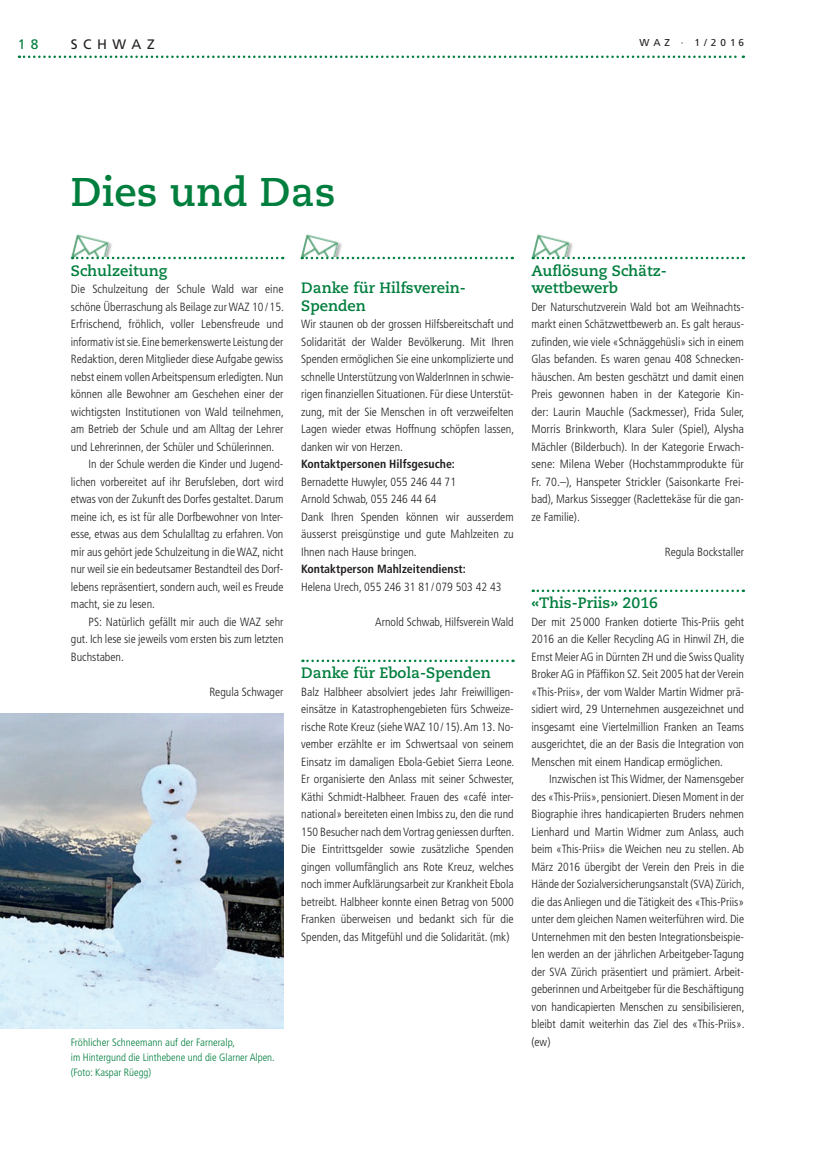
<style>
.page{position:relative;width:815px;height:1152px;background:#fff}
.page>*{position:absolute;margin:0;border:0;box-sizing:border-box;transform-origin:0 0}
.t1{font:700 40px "Caecilia";color:#007e3d}
.t2{font:700 15px/17.5px "Caecilia";color:#007e3d}
.t3{font:13.75px "Frutiger LT Std";letter-spacing:.4em;color:#231f20}
.t4{font:13.75px "Frutiger LT Std";color:#007e3d}
.t5{font:300 condensed 11.88px/17.5px "Frutiger LT Std";color:#231f20;text-align:justify}
.t6{font:700 condensed 11.88px "Frutiger LT Std";color:#231f20}
.t7{font:300 condensed 10.62px/15px "Frutiger LT Std";color:#007e3d}
.t8{font:10px "Frutiger LT Std";letter-spacing:.4em;color:#231f20}
</style>
<div class="page">
<svg style="left:19px;top:56px;width:725px;height:2px"></svg>
<div style="left:530px;top:234px;width:43px;height:37px;background:#231f20;opacity:.33"></div>
<img style="left:531px;top:234px;width:39px;height:23px">
<div style="left:523px;top:257px;width:48px;height:18px;background:#fff"></div>
<svg style="left:533px;top:257px;width:211px;height:2px"></svg>
<div style="left:299px;top:234px;width:43px;height:37px;background:#231f20;opacity:.33"></div>
<img style="left:300px;top:234px;width:39px;height:23px">
<div style="left:292px;top:257px;width:48px;height:18px;background:#fff"></div>
<svg style="left:302px;top:257px;width:211px;height:2px"></svg>
<div style="left:70px;top:234px;width:43px;height:37px;background:#231f20;opacity:.33"></div>
<img style="left:71px;top:234px;width:38px;height:23px">
<div style="left:63px;top:257px;width:48px;height:18px;background:#fff"></div>
<svg style="left:72px;top:257px;width:211px;height:2px"></svg>
<svg style="left:533px;top:589px;width:211px;height:3px"></svg>
<svg style="left:302px;top:659px;width:212px;height:3px"></svg>
<img style="left:0;top:713px;width:283px;height:315px">
<p class="t4" style="left:18px;top:36px;width:22px">1 8</p>
<p class="t8" style="left:640px;top:37px;width:106px">WAZ · 1/2016</p>
<p class="t3" style="left:71px;top:36px;width:85px">SCHWAZ</p>
<h1 class="t1" style="left:71px;top:168px;width:266px">Dies und Das</h1>
<p class="t2" style="left:71px;top:262px;width:98px">Schulzeitung</p>
<p class="t5" style="left:71px;top:280px;width:214px">Die Schulzeitung der Schule Wald war eine</p>
<p class="t5" style="left:71px;top:298px;width:215px">schöne Überraschung als Beilage zur WAZ 10 / 15.</p>
<p class="t5" style="left:71px;top:315px;width:214px">Erfrischend, fröhlich, voller Lebensfreude und</p>
<p class="t5" style="left:71px;top:333px;width:214px">informativ ist sie. Eine bemerkenswerte Leistung der</p>
<p class="t5" style="left:71px;top:350px;width:214px">Redaktion, deren Mitglieder diese Aufgabe gewiss</p>
<p class="t5" style="left:71px;top:368px;width:214px">nebst einem vollen Arbeitspensum erledigten. Nun</p>
<p class="t5" style="left:71px;top:385px;width:214px">können alle Bewohner am Geschehen einer der</p>
<p class="t5" style="left:71px;top:403px;width:215px">wichtigsten Institutionen von Wald teilnehmen,</p>
<p class="t5" style="left:71px;top:420px;width:214px">am Betrieb der Schule und am Alltag der Lehrer</p>
<p class="t5" style="left:71px;top:438px;width:205px">und Lehrerinnen, der Schüler und Schülerinnen.</p>
<p class="t5" style="left:89px;top:455px;width:196px">In der Schule werden die Kinder und Jugend-</p>
<p class="t5" style="left:71px;top:473px;width:214px">lichen vorbereitet auf ihr Berufsleben, dort wird</p>
<p class="t5" style="left:71px;top:490px;width:214px">etwas von der Zukunft des Dorfes gestaltet. Darum</p>
<p class="t5" style="left:71px;top:508px;width:214px">meine ich, es ist für alle Dorfbewohner von Inter-</p>
<p class="t5" style="left:71px;top:525px;width:214px">esse, etwas aus dem Schulalltag zu erfahren. Von</p>
<p class="t5" style="left:71px;top:543px;width:214px">mir aus gehört jede Schulzeitung in die WAZ, nicht</p>
<p class="t5" style="left:71px;top:560px;width:214px">nur weil sie ein bedeutsamer Bestandteil des Dorf-</p>
<p class="t5" style="left:71px;top:578px;width:214px">lebens repräsentiert, sondern auch, weil es Freude</p>
<p class="t5" style="left:71px;top:595px;width:86px">macht, sie zu lesen.</p>
<p class="t5" style="left:89px;top:613px;width:196px">PS: Natürlich gefällt mir auch die WAZ sehr</p>
<p class="t5" style="left:71px;top:630px;width:214px">gut. Ich lese sie jeweils vom ersten bis zum letzten</p>
<p class="t5" style="left:71px;top:648px;width:54px">Buchstaben.</p>
<p class="t5" style="left:209px;top:683px;width:76px">Regula Schwager</p>
<p class="t2" style="left:301px;top:279px;width:166px">Danke für Hilfsverein-<br>Spenden</p>
<p class="t5" style="left:301px;top:315px;width:215px">Wir staunen ob der grossen Hilfsbereitschaft und Solidarität der Walder Bevölkerung. Mit Ihren Spenden ermöglichen Sie eine unkomplizierte und schnelle Unterstützung von WalderInnen in schwie&shy;rigen finanziellen Situationen. Für diese Unterstüt&shy;zung, mit der Sie Menschen in oft verzweifelten Lagen wieder etwas Hoffnung schöpfen lassen, danken wir von Herzen.</p>
<p class="t6" style="left:301px;top:457px;width:155px">Kontaktpersonen Hilfsgesuche:</p>
<p class="t5" style="left:301px;top:473px;width:214px;text-align:left">Bernadette Huwyler, 055 246 44 71<br>Arnold Schwab, 055 246 44 64<br>Dank Ihren Spenden können wir ausserdem äusserst preisgünstige und gute Mahlzeiten zu Ihnen nach Hause bringen.</p>
<p class="t6" style="left:301px;top:562px;width:166px">Kontaktperson Mahlzeitendienst:</p>
<p class="t5" style="left:301px;top:578px;width:202px">Helena Urech, 055 246 31 81 / 079 503 42 43</p>
<p class="t5" style="left:375px;top:613px;width:140px">Arnold Schwab, Hilfsverein Wald</p>
<p class="t2" style="left:301px;top:664px;width:191px">Danke für Ebola-Spenden</p>
<p class="t5" style="left:301px;top:683px;width:215px">Balz Halbheer absolviert jedes Jahr Freiwilligen&shy;einsätze in Katastrophengebieten fürs Schweize&shy;rische Rote Kreuz (siehe WAZ 10 / 15). Am 13. No&shy;vember erzählte er im Schwertsaal von seinem Einsatz im damaligen Ebola-Gebiet Sierra Leone.<br>Er organisierte den Anlass mit seiner Schwester, Käthi Schmidt-Halbheer. Frauen des «café inter&shy;national» bereiteten einen Imbiss zu, den die rund 150 Besucher nach dem Vortrag geniessen durften.<br>Die Eintrittsgelder sowie zusätzliche Spenden gingen vollumfänglich ans Rote Kreuz, welches noch immer Aufklärungsarbeit zur Krankheit Ebola betreibt. Halbheer konnte einen Betrag von 5000<br>Franken überweisen und bedankt sich für die Spenden, das Mitgefühl und die Solidarität. (mk)</p>
<p class="t7" style="left:71px;top:1034px;width:205px">Fröhlicher Schneemann auf der Farneralp,<br>im Hintergund die Linthebene und die Glarner Alpen. (Foto: Kaspar Rüegg)</p>
<p class="t2" style="left:531px;top:262px;width:135px">Auflösung Schätz&shy;wettbewerb</p>
<p class="t5" style="left:531px;top:298px;width:215px;text-align:left">Der Naturschutzverein Wald bot am Weihnachts&shy;markt einen Schätzwettbewerb an. Es galt heraus&shy;zufinden, wie viele «Schnäggehüsli» sich in einem Glas befanden. Es waren genau 408 Schnecken&shy;häuschen. Am besten geschätzt und damit einen Preis gewonnen haben in der Kategorie Kin&shy;der: Laurin Mauchle (Sackmesser), Frida Suler, Morris Brinkworth, Klara Suler (Spiel), Alysha Mächler (Bilderbuch). In der Kategorie Erwach&shy;sene: Milena Weber (Hochstammprodukte für Fr. 70.–), Hanspeter Strickler (Saisonkarte Frei&shy;bad), Markus Sissegger (Raclettekäse für die gan&shy;ze Familie).</p>
<p class="t5" style="left:665px;top:543px;width:81px">Regula Bockstaller</p>
<p class="t2" style="left:531px;top:594px;width:128px">«This-Priis» 2016</p>
<p class="t5" style="left:531px;top:613px;width:214px">Der mit 25 000 Franken dotierte This-Priis geht 2016 an die Keller Recycling AG in Hinwil ZH, die Ernst Meier AG in Dürnten ZH und die Swiss Quality Broker AG in Pfäffikon SZ. Seit 2005 hat der Verein «This-Priis», der vom Walder Martin Widmer prä&shy;sidiert wird, 29 Unternehmen ausgezeichnet und insgesamt eine Viertelmillion Franken an Teams ausgerichtet, die an der Basis die Integration von Menschen mit einem Handicap ermöglichen.</p>
<p class="t5" style="left:531px;top:770px;width:215px;text-indent:18px">Inzwischen ist This Widmer, der Namensgeber des «This-Priis», pensioniert. Diesen Moment in der Biographie ihres handicapierten Bruders nehmen Lienhard und Martin Widmer zum Anlass, auch beim «This-Priis» die Weichen neu zu stellen. Ab März 2016 übergibt der Verein den Preis in die Hände der Sozialversicherungsanstalt (SVA) Zürich, die das Anliegen und die Tätigkeit des «This-Priis» unter dem gleichen Namen weiterführen wird. Die Unternehmen mit den besten Integrationsbeispie&shy;len werden an der jährlichen Arbeitgeber-Tagung der SVA Zürich präsentiert und prämiert. Arbeit&shy;geberinnen und Arbeitgeber für die Beschäftigung von handicapierten Menschen zu sensibilisieren, bleibt damit weiterhin das Ziel des «This-Priis». (ew)</p>
</div>
